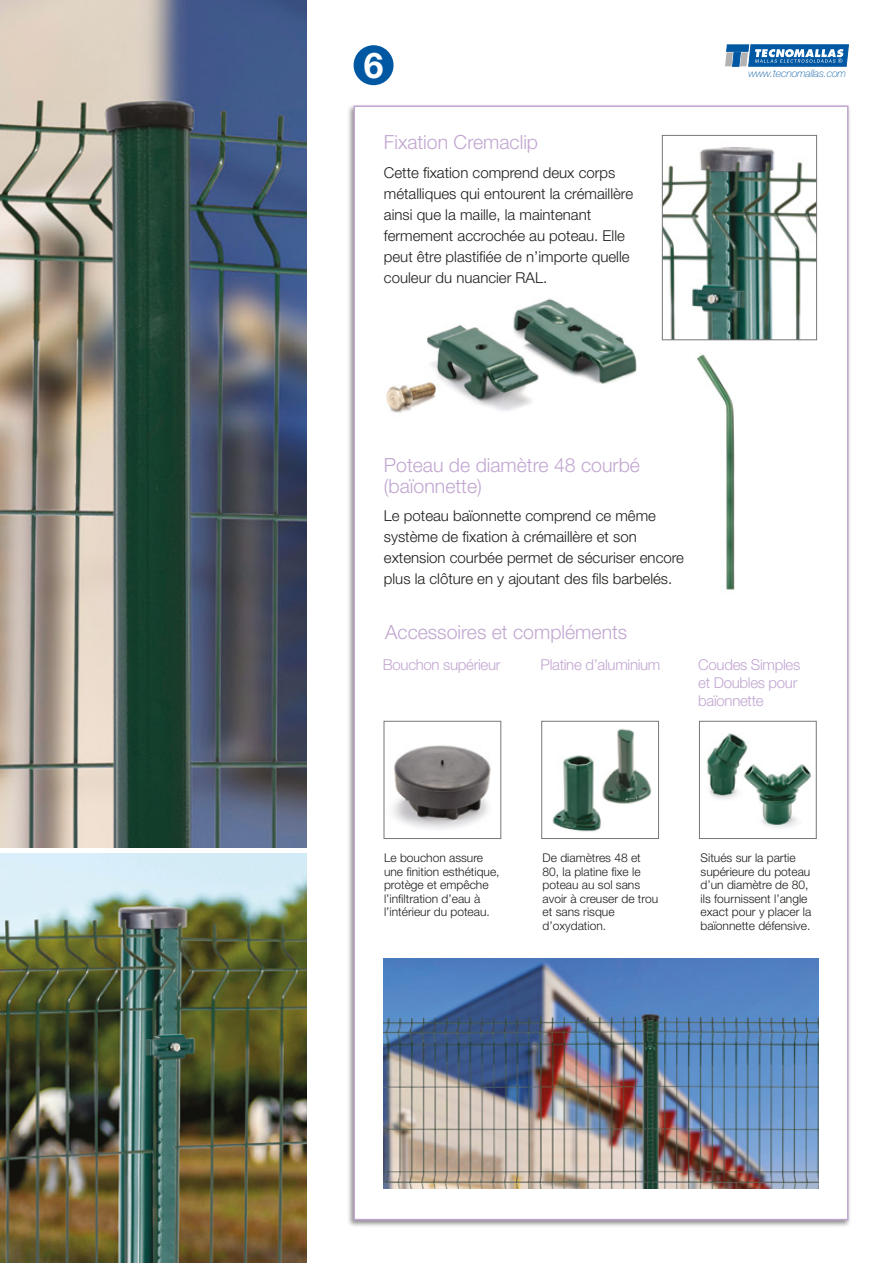
<style>
.page{position:relative;width:893px;height:1263px;background:#fff}
.page>*{position:absolute;margin:0;border:0;box-sizing:border-box;transform-origin:0 0}
.t1{font:700 35.4px "Helvetica Neue LT Std";color:#fff}
.t2{font:300 19.5px/21px "Helvetica Neue LT Std";color:#c1a6d0}
.t3{font:300 15px/21px "Helvetica Neue LT Std";color:#1d1d1b}
.t4{font:300 15px/18px "Helvetica Neue LT Std";letter-spacing:-.02em;color:#c1a6d0}
.t5{font:300 12px/13.5px "Helvetica Neue LT Std";color:#1d1d1b}
.t6{font:italic 100 10.5px "Helvetica Neue LT Std";letter-spacing:-.01em;color:#0058a2}
</style>
<div class="page">
<div style="left:354px;top:105px;width:495px;height:1115px;background:#fff;border:2px solid #c1a6d0"></div>
<img style="left:384px;top:958px;width:434px;height:230px">
<img style="left:0;top:854px;width:307px;height:409px">
<img style="left:0;top:0;width:307px;height:848px">
<img style="left:386px;top:299px;width:251px;height:114px">
<img style="left:664px;top:147px;width:151px;height:191px">
<div style="left:662px;top:135px;width:155px;height:205px;border:1px solid #777"></div>
<img style="left:393px;top:745px;width:98px;height:84px">
<div style="left:384px;top:721px;width:117px;height:118px;border:1px solid #777"></div>
<img style="left:696px;top:354px;width:39px;height:236px">
<img style="left:706px;top:733px;width:42px;height:66px">
<div style="left:699px;top:721px;width:118px;height:118px;border:1px solid #777"></div>
<img style="left:742px;top:763px;width:70px;height:66px">
<img style="left:552px;top:755px;width:49px;height:77px">
<div style="left:541px;top:721px;width:118px;height:118px;border:1px solid #777"></div>
<img style="left:595px;top:727px;width:64px;height:82px">
<svg style="left:725px;top:44px;width:124px;height:23px"></svg>
<div style="left:354px;top:45px;width:40px;height:40px;background:#0058a2;border-radius:50%"></div>
<h1 class="t1" style="left:364px;top:43px;width:21px">6</h1>
<h2 class="t2" style="left:384px;top:131px;width:156px">Fixation Cremaclip</h2>
<p class="t3" style="left:384px;top:162px;width:251px">Cette fixation comprend deux corps métalliques qui entourent la crémaillère ainsi que la maille, la maintenant fermement accrochée au poteau. Elle peut être plastifiée de n’importe quelle couleur du nuancier RAL.</p>
<p class="t6" style="left:748px;top:67px;width:99px">www.tecnomallas.com</p>
<h2 class="t2" style="left:384px;top:454px;width:258px">Poteau de diamètre 48 courbé (baïonnette)</h2>
<p class="t3" style="left:384px;top:505px;width:302px">Le poteau baïonnette comprend ce même système de fixation à crémaillère et son extension courbée permet de sécuriser encore plus la clôture en y ajoutant des fils barbelés.</p>
<h2 class="t2" style="left:385px;top:622px;width:243px">Accessoires et compléments</h2>
<p class="t4" style="left:383px;top:655px;width:119px">Bouchon supérieur</p>
<p class="t4" style="left:541px;top:655px;width:121px">Platine d’aluminium</p>
<p class="t4" style="left:698px;top:655px;width:103px">Coudes Simples et Doubles pour baïonnette</p>
<p class="t5" style="left:384px;top:851px;width:117px">Le bouchon assure une finition esthétique, protège et empêche l’infiltration d’eau à l’intérieur du poteau.</p>
<p class="t5" style="left:543px;top:851px;width:117px">De diamètres 48 et<br>80, la platine fixe le poteau au sol sans avoir à creuser de trou et sans risque d’oxydation.</p>
<p class="t5" style="left:701px;top:851px;width:112px">Situés sur la partie supérieure du poteau d’un diamètre de 80, ils fournissent l’angle exact pour y placer la baïonnette défensive.</p>
</div>
